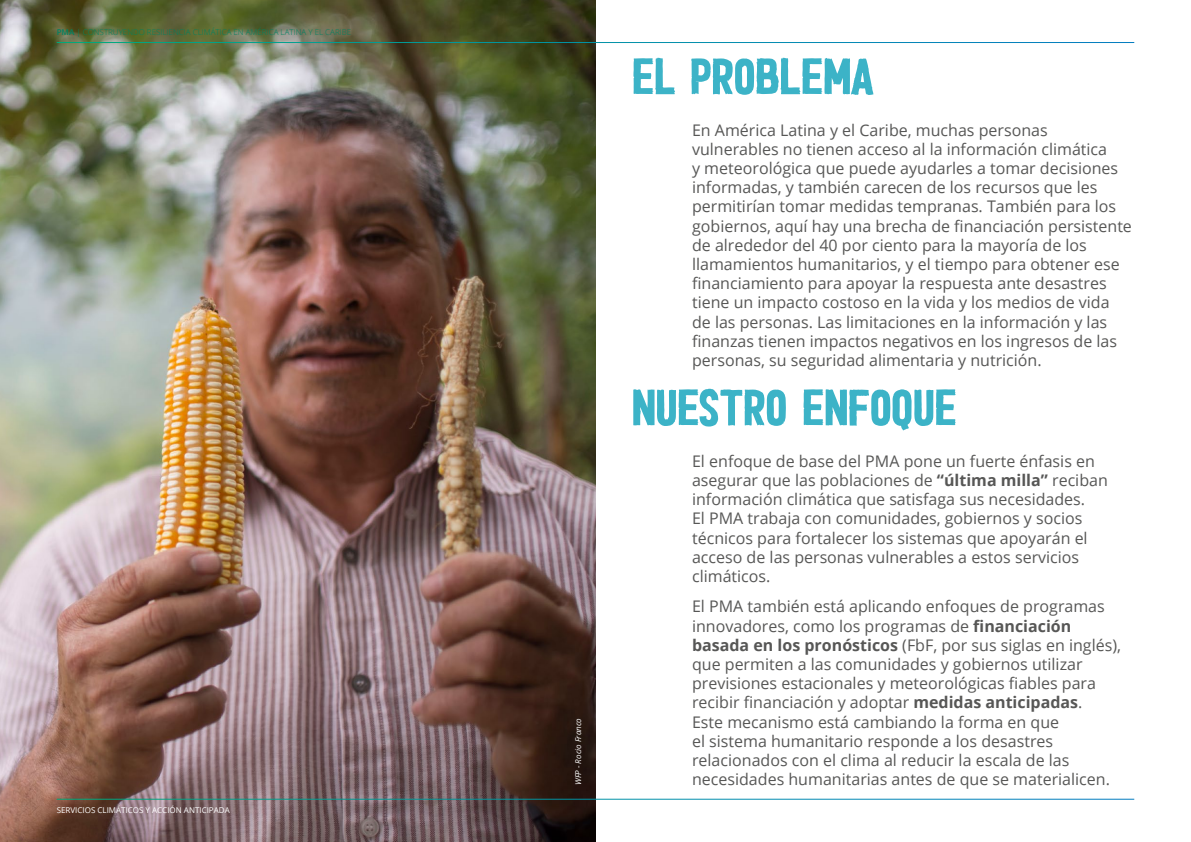
<style>
.page{position:relative;width:1191px;height:842px;background:#fff}
.page>*{position:absolute;margin:0;border:0;box-sizing:border-box;transform-origin:0 0}
.t1{font:50px "HALDEN SOLID";letter-spacing:.02em;color:#3cb3c7}
.t2{font:16px/19.2px "Open Sans";color:#575756}
.t3{font:300 8px "Open Sans";color:#008262}
.t4{font:8px "Open Sans";color:#fff}
.t5{font:italic 8px "Open Sans";color:#fff}
.s1{font-weight:600}
.s2{font-weight:700}
</style>
<div class="page">
<img style="left:0;top:0;width:595px;height:842px">
<hr style="left:57px;top:42px;width:1077px;height:1px;background:#fff">
<hr style="left:57px;top:799px;width:1077px;height:1px;background:#fff">
<p class="t3" style="left:57px;top:26px;width:296px"><span class="s1">PMA</span> | CONSTRUYENDO RESILIENCIA CLIMÁTICA EN AMÉRICA LATINA Y EL CARIBE</p>
<p class="t4" style="left:57px;top:804px;width:174px">SERVICIOS CLIMÁTICOS Y ACCIÓN ANTICIPADA</p>
<p class="t5" style="left:573px;top:785px;width:69px;rotate:-90deg">WFP - Rocio Franco</p>
<h1 class="t1" style="left:632px;top:43px;width:243px">EL PROBLEMA</h1>
<p class="t2" style="left:692px;top:120px;width:441px">En América Latina y el Caribe, muchas personas vulnerables no tienen acceso al la información climática<br>y meteorológica que puede ayudarles a tomar decisiones informadas, y también carecen de los recursos que les permitirían tomar medidas tempranas. También para los gobiernos, aquí hay una brecha de financiación persistente de alrededor del 40 por ciento para la mayoría de los llamamientos humanitarios, y el tiempo para obtener ese financiamiento para apoyar la respuesta ante desastres tiene un impacto costoso en la vida y los medios de vida de las personas. Las limitaciones en la información y las finanzas tienen impactos negativos en los ingresos de las personas, su seguridad alimentaria y nutrición.</p>
<h1 class="t1" style="left:632px;top:374px;width:326px">NUESTRO ENFOQUE</h1>
<p class="t2" style="left:692px;top:451px;width:417px">El enfoque de base del PMA pone un fuerte énfasis en asegurar que las poblaciones de <span class="s2">“última milla”</span> reciban información climática que satisfaga sus necesidades.<br>El PMA trabaja con comunidades, gobiernos y socios técnicos para fortalecer los sistemas que apoyarán el acceso de las personas vulnerables a estos servicios climáticos.</p>
<p class="t2" style="left:692px;top:597px;width:430px">El PMA también está aplicando enfoques de programas innovadores, como los programas de <span class="s2">financiación basada en los pronósticos</span> (FbF, por sus siglas en inglés), que permiten a las comunidades y gobiernos utilizar previsiones estacionales y meteorológicas fiables para recibir financiación y adoptar <span class="s2">medidas anticipadas</span>.<br>Este mecanismo está cambiando la forma en que<br>el sistema humanitario responde a los desastres relacionados con el clima al reducir la escala de las necesidades humanitarias antes de que se materialicen.</p>
</div>
